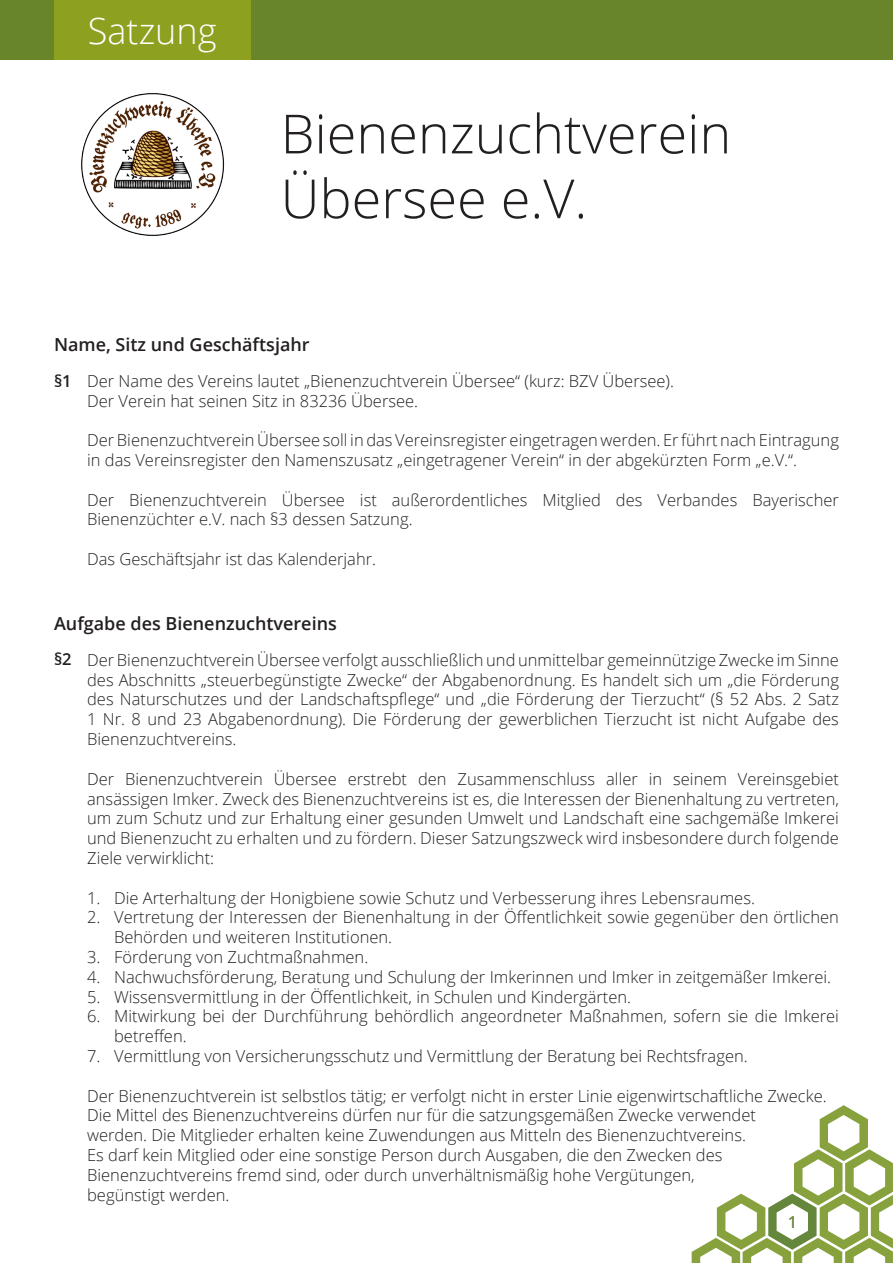
<style>
.page{position:relative;width:893px;height:1263px;background:#fff}
.page>*{position:absolute;margin:0;border:0;box-sizing:border-box;transform-origin:0 0}
.t1{font:300 54px/64.8px "Open Sans";color:#231f20}
.t2{font:300 36px "Open Sans";color:#fff}
.t3{font:600 18px "Open Sans";color:#231f20}
.t4{font:300 16.5px/19.8px "Open Sans";color:#231f20}
.t5{font:600 16.5px "Open Sans";color:#231f20}
.t6{font:600 16.5px "Open Sans";color:#64863c}
</style>
<div class="page">
<img style="left:794px;top:1149px;width:48px;height:56px">
<img style="left:845px;top:1149px;width:48px;height:56px">
<img style="left:820px;top:1105px;width:48px;height:56px">
<img style="left:794px;top:1238px;width:48px;height:25px">
<img style="left:845px;top:1238px;width:48px;height:25px">
<img style="left:820px;top:1194px;width:48px;height:56px">
<img style="left:871px;top:1195px;width:22px;height:53px">
<img style="left:692px;top:1238px;width:48px;height:25px">
<img style="left:768px;top:1194px;width:49px;height:56px">
<img style="left:743px;top:1238px;width:48px;height:25px">
<img style="left:717px;top:1194px;width:48px;height:56px">
<div style="left:0;top:0;width:893px;height:60px;background:#688529"></div>
<div style="left:54px;top:0;width:196px;height:60px;background:#8da020"></div>
<img style="left:81px;top:93px;width:144px;height:143px">
<h2 class="t2" style="left:88px;top:6px;width:130px">Satzung</h2>
<h1 class="t1" style="left:281px;top:100px;width:452px">Bienenzuchtverein<br>Übersee e.V.</h1>
<p class="t3" style="left:54px;top:332px;width:257px">Name, Sitz und Geschäftsjahr</p>
<p class="t5" style="left:54px;top:369px;width:19px">§1</p>
<p class="t4" style="left:87px;top:370px;width:588px">Der Name des Vereins lautet „Bienenzuchtverein Übersee“ (kurz: BZV Übersee).<br>Der Verein hat seinen Sitz in 83236 Übersee.</p>
<p class="t4" style="left:87px;top:430px;width:753px">Der Bienenzuchtverein Übersee soll in das Vereinsregister eingetragen werden. Er führt nach Eintragung in das Vereinsregister den Namenszusatz „eingetragener Verein“ in der abgekürzten Form „e.V.“.</p>
<p class="t4" style="left:87px;top:489px;width:753px">Der Bienenzuchtverein Übersee ist außerordentliches Mitglied des Verbandes Bayerischer<br>Bienenzüchter e.V. nach §3 dessen Satzung.</p>
<p class="t4" style="left:87px;top:549px;width:290px">Das Geschäftsjahr ist das Kalenderjahr.</p>
<p class="t3" style="left:54px;top:611px;width:284px">Aufgabe des Bienenzuchtvereins</p>
<p class="t5" style="left:54px;top:648px;width:19px">§2</p>
<p class="t4" style="left:87px;top:649px;width:753px;text-align:justify">Der Bienenzuchtverein Übersee verfolgt ausschließlich und unmittelbar gemeinnützige Zwecke im Sinne des Abschnitts „steuerbegünstigte Zwecke“ der Abgabenordnung. Es handelt sich um „die Förderung des Naturschutzes und der Landschaftspflege“ und „die Förderung der Tierzucht“ (§ 52 Abs. 2 Satz 1 Nr. 8 und 23 Abgabenordnung). Die Förderung der gewerblichen Tierzucht ist nicht Aufgabe des Bienenzuchtvereins.</p>
<p class="t4" style="left:87px;top:768px;width:753px;text-align:justify">Der Bienenzuchtverein Übersee erstrebt den Zusammenschluss aller in seinem Vereinsgebiet ansässigen Imker. Zweck des Bienenzuchtvereins ist es, die Interessen der Bienenhaltung zu vertreten, um zum Schutz und zur Erhaltung einer gesunden Umwelt und Landschaft eine sachgemäße Imkerei und Bienenzucht zu erhalten und zu fördern. Dieser Satzungszweck wird insbesondere durch folgende Ziele verwirklicht:</p>
<p class="t4" style="left:87px;top:887px;width:669px">1. Die Arterhaltung der Honigbiene sowie Schutz und Verbesserung ihres Lebensraumes.</p>
<p class="t4" style="left:114px;top:907px;width:726px;text-indent:-27px">2. Vertretung der Interessen der Bienenhaltung in der Öffentlichkeit sowie gegenüber den örtlichen<br>Behörden und weiteren Institutionen.</p>
<p class="t4" style="left:87px;top:946px;width:283px">3. Förderung von Zuchtmaßnahmen.</p>
<p class="t4" style="left:87px;top:966px;width:745px">4. Nachwuchsförderung, Beratung und Schulung der Imkerinnen und Imker in zeitgemäßer Imkerei.</p>
<p class="t4" style="left:87px;top:986px;width:545px">5. Wissensvermittlung in der Öffentlichkeit, in Schulen und Kindergärten.</p>
<p class="t4" style="left:114px;top:1006px;width:726px;text-indent:-27px">6. Mitwirkung bei der Durchführung behördlich angeordneter Maßnahmen, sofern sie die Imkerei betreffen.</p>
<p class="t4" style="left:87px;top:1045px;width:662px">7. Vermittlung von Versicherungsschutz und Vermittlung der Beratung bei Rechtsfragen.</p>
<p class="t4" style="left:87px;top:1085px;width:741px">Der Bienenzuchtverein ist selbstlos tätig; er verfolgt nicht in erster Linie eigenwirtschaftliche Zwecke.<br>Die Mittel des Bienenzuchtvereins dürfen nur für die satzungsgemäßen Zwecke verwendet<br>werden. Die Mitglieder erhalten keine Zuwendungen aus Mitteln des Bienenzuchtvereins.<br>Es darf kein Mitglied oder eine sonstige Person durch Ausgaben, die den Zwecken des Bienenzuchtvereins fremd sind, oder durch unverhältnismäßig hohe Vergütungen,<br>begünstigt werden.</p>
<p class="t6" style="left:788px;top:1211px;width:11px">1</p>
</div>
